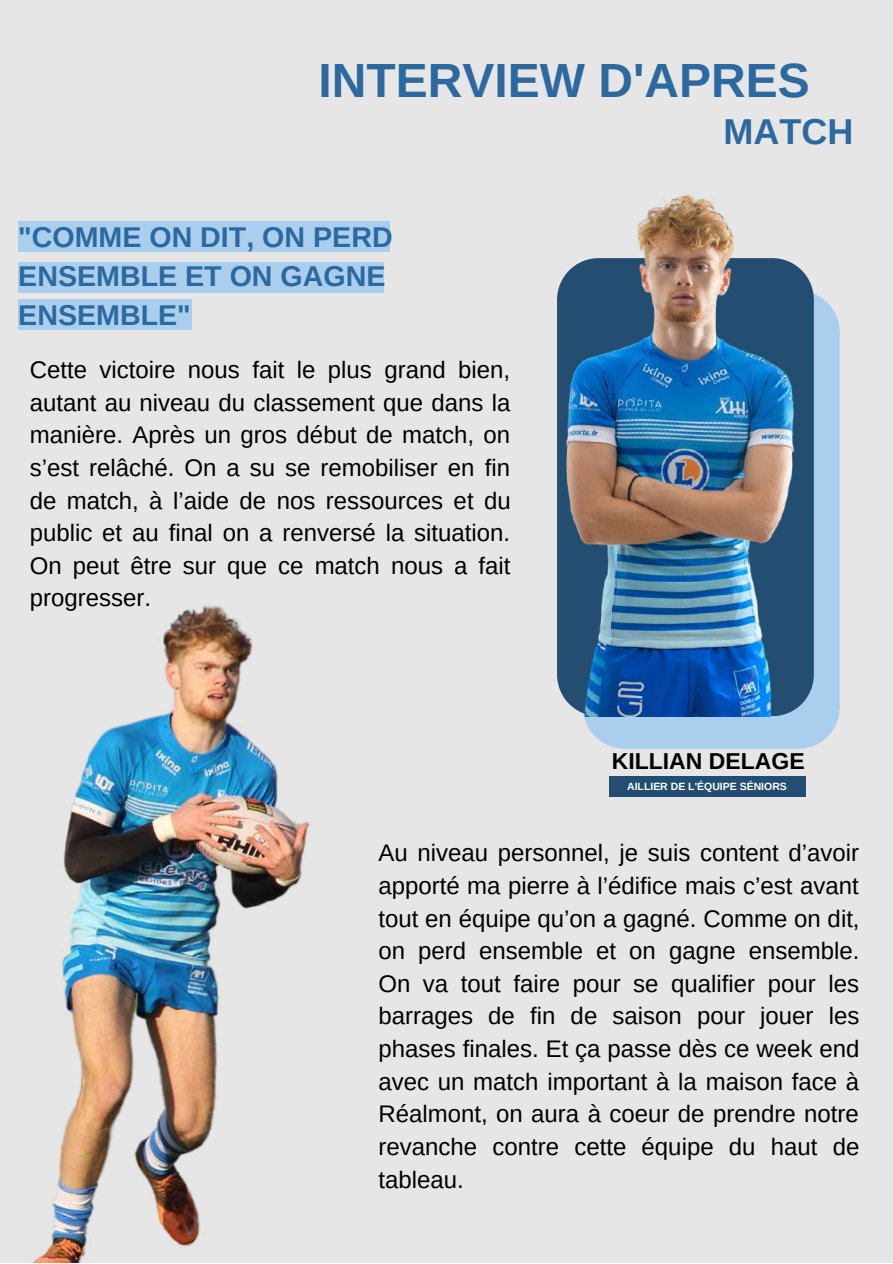
<style>
.page{position:relative;width:893px;height:1264px;background:#fff}
.page>*{position:absolute;margin:0;border:0;box-sizing:border-box;transform-origin:0 0}
.t1{font:700 48px "Arimo";color:#2c699f}
.t2{font:700 36px "Arimo";color:#2c699f}
.t3{font:700 28.65px/39.3px "Arimo";color:#2c699f}
.t4{font:24px/32.5px "Arimo";color:#000;text-align:justify}
.t5{font:700 22.95px "Arimo";color:#000}
.t6{font:700 10.5px "Arimo";color:#fff}
</style>
<div class="page">
<div style="left:0;top:0;width:892px;height:1262px;background:#e6e6e6"></div>
<svg style="left:584px;top:716px;width:255px;height:32px;background:#abcdeb"></svg>
<div style="left:18px;top:221px;width:372px;height:30px;background:#aaceee"></div>
<div style="left:18px;top:263px;width:365px;height:30px;background:#aaceee"></div>
<div style="left:18px;top:299px;width:174px;height:30px;background:#aaceee"></div>
<div style="left:609px;top:775px;width:196px;height:21px;background:#234e71"></div>
<img style="left:557px;top:194px;width:283px;height:522px">
<img style="left:33px;top:605px;width:279px;height:657px">
<h1 class="t1" style="left:318px;top:54px;width:492px">INTERVIEW D'APRES</h1>
<h2 class="t2" style="left:723px;top:111px;width:131px">MATCH</h2>
<p class="t3" style="left:18px;top:217px;width:376px">"COMME ON DIT, ON PERD<br>ENSEMBLE ET ON GAGNE<br>ENSEMBLE"</p>
<p class="t4" style="left:30px;top:353px;width:482px">Cette victoire nous fait le plus grand bien, autant au niveau du classement que dans la manière. Après un gros début de match, on s’est relâché. On a su se remobiliser en fin de match, à l’aide de nos ressources et du public et au final on a renversé la situation.<br>On peut être sur que ce match nous a fait progresser.</p>
<p class="t5" style="left:611px;top:748px;width:194px">KILLIAN DELAGE</p>
<p class="t6" style="left:627px;top:781px;width:161px">AILLIER DE L'ÉQUIPE SÉNIORS</p>
<p class="t4" style="left:378px;top:836px;width:482px">Au niveau personnel, je suis content d’avoir apporté ma pierre à l’édifice mais c’est avant tout en équipe qu’on a gagné. Comme on dit, on perd ensemble et on gagne ensemble.<br>On va tout faire pour se qualifier pour les barrages de fin de saison pour jouer les phases finales. Et ça passe dès ce week end avec un match important à la maison face à Réalmont, on aura à coeur de prendre notre revanche contre cette équipe du haut de tableau.</p>
</div>
